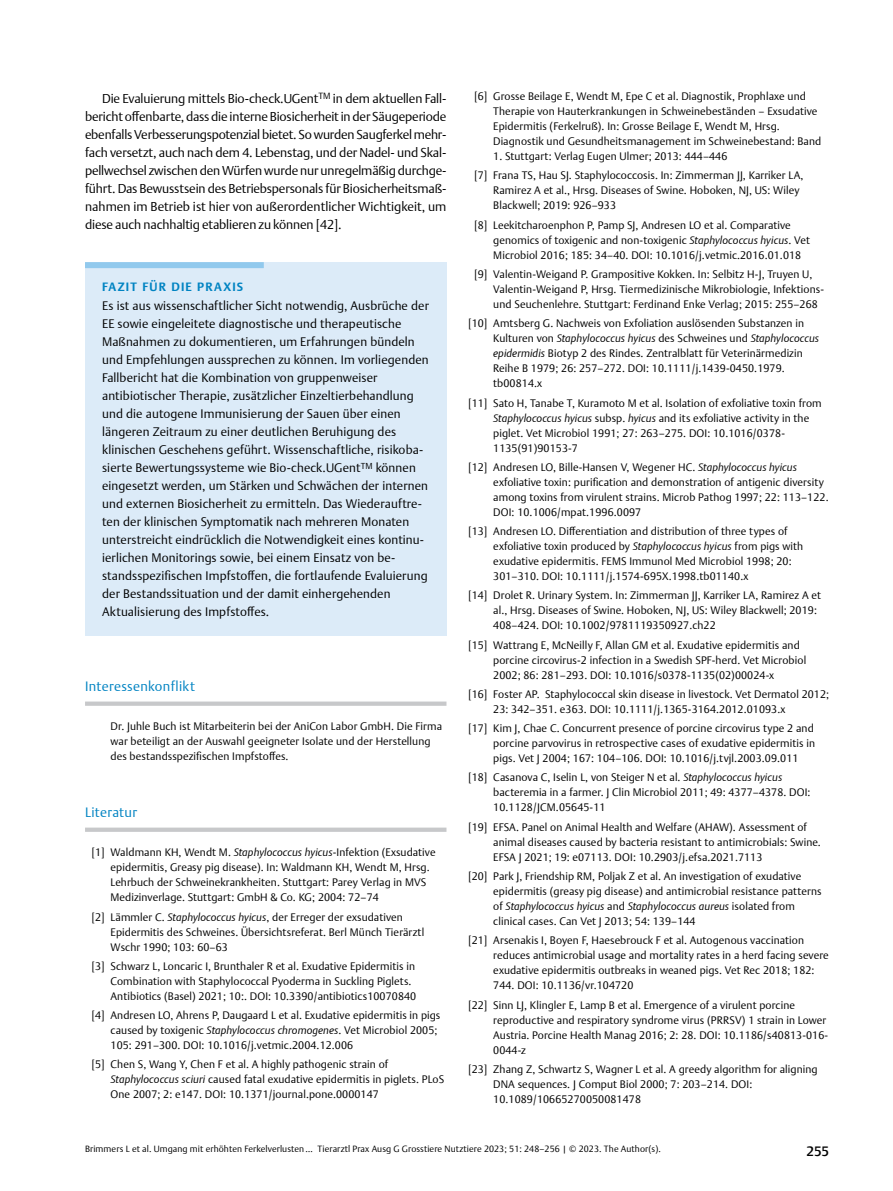
<style>
.page{position:relative;width:893px;height:1191px;background:#fff}
.page>*{position:absolute;margin:0;border:0;box-sizing:border-box;transform-origin:0 0}
.t1{font:300 13.5px "Thieme Argo 2011";letter-spacing:.025em;color:#0083c2}
.t2{font:500 13.5px "Thieme Argo 2011";color:#000}
.t3{font:300 12.75px/18px "Thieme Argo 2011";letter-spacing:-.01em;color:#000;text-align:justify}
.t4{font:300 12.3px/18px "Thieme Argo 2011";letter-spacing:.01em;color:#000}
.t5{font:700 12px "Thieme Argo 2011";letter-spacing:.1em;color:#0083c2}
.t6{font:300 10.8px/15px "Thieme Argo 2011";letter-spacing:.01em;color:#000}
.t7{font:300 9px "Thieme Argo 2011";letter-spacing:.01em;color:#000}
.s1{font-style:italic}
</style>
<div class="page">
<div style="left:85px;top:701px;width:361px;height:5px;background:#c7c8ca"></div>
<div style="left:85px;top:827px;width:361px;height:5px;background:#c7c8ca"></div>
<div style="left:85px;top:262px;width:362px;height:374px;background:#dcebf8"></div>
<div style="left:85px;top:262px;width:179px;height:6px;background:#91c9ed"></div>
<p class="t3" style="left:85px;top:89px;width:363px;text-indent:17px">Die Evaluierung mittels Bio-check.UGent<sup>TM</sup> in dem aktuellen Fall&shy;bericht offenbarte, dass die interne Biosicherheit in der Säugeperiode ebenfalls Verbesserungspotenzial bietet. So wurden Saugferkel mehr&shy;fach versetzt, auch nach dem 4. Lebenstag, und der Nadel- und Skal&shy;pellwechsel zwischen den Würfen wurde nur unregelmäßig durchge&shy;führt. Das Bewusstsein des Betriebspersonals für Biosicherheitsmaß&shy;nahmen im Betrieb ist hier von außerordentlicher Wichtigkeit, um diese auch nachhaltig etablieren zu können [42].</p>
<p class="t5" style="left:102px;top:278px;width:8px">FAZI</p>
<p class="t5" style="left:130px;top:278px;width:114px">T FÜR DIE PRAXIS</p>
<p class="t4" style="left:102px;top:296px;width:328px">Es ist aus wissenschaftlicher Sicht notwendig, Ausbrüche der EE sowie eingeleitete diagnostische und therapeutische Maßnahmen zu dokumentieren, um Erfahrungen bündeln und Empfehlungen aussprechen zu können. Im vorliegenden Fallbericht hat die Kombination von gruppenweiser antibiotischer Therapie, zusätzlicher Einzeltierbehandlung und die autogene Immunisierung der Sauen über einen längeren Zeitraum zu einer deutlichen Beruhigung des klinischen Geschehens geführt. Wissenschaftliche, risikoba&shy;sierte Bewertungssysteme wie Bio-check.UGent<sup>TM</sup> können eingesetzt werden, um Stärken und Schwächen der internen und externen Biosicherheit zu ermitteln. Das Wiederauftre&shy;ten der klinischen Symptomatik nach mehreren Monaten unterstreicht eindrücklich die Notwendigkeit eines kontinu&shy;ierlichen Monitorings sowie, bei einem Einsatz von be&shy;standsspezifischen Impfstoffen, die fortlaufende Evaluierung der Bestandssituation und der damit einhergehenden Aktualisierung des Impfstoffes.</p>
<p class="t1" style="left:85px;top:677px;width:111px">Interessenkonflikt</p>
<p class="t6" style="left:111px;top:718px;width:333px">Dr. Juhle Buch ist Mitarbeiterin bei der AniCon Labor GmbH. Die Firma war beteiligt an der Auswahl geeigneter Isolate und der Herstellung des bestandsspezifischen Impfstoffes.</p>
<p class="t1" style="left:85px;top:803px;width:53px">Literatur</p>
<p class="t6" style="left:111px;top:844px;width:327px;text-indent:-19px">[1] Waldmann KH, Wendt M. <span class="s1">Staphylococcus hyicus</span>-Infektion (Exsudative epidermitis, Greasy pig disease). In: Waldmann KH, Wendt M, Hrsg.<br>Lehrbuch der Schweinekrankheiten. Stuttgart: Parey Verlag in MVS Medizinverlage. Stuttgart: GmbH &amp; Co. KG; 2004: 72–74</p>
<p class="t6" style="left:111px;top:909px;width:315px;text-indent:-19px">[2] Lämmler C. <span class="s1">Staphylococcus hyicus</span>, der Erreger der exsudativen<br>Epidermitis des Schweines. Übersichtsreferat. Berl Münch Tierärztl<br>Wschr 1990; 103: 60–63</p>
<p class="t6" style="left:111px;top:958px;width:307px;text-indent:-19px">[3] Schwarz L, Loncaric I, Brunthaler R et al. Exudative Epidermitis in<br>Combination with Staphylococcal Pyoderma in Suckling Piglets.<br>Antibiotics (Basel) 2021; 10:. DOI: 10.3390/antibiotics10070840</p>
<p class="t6" style="left:111px;top:1007px;width:331px;text-indent:-19px">[4] Andresen LO, Ahrens P, Daugaard L et al. Exudative epidermitis in pigs caused by toxigenic <span class="s1">Staphylococcus chromogenes</span>. Vet Microbiol 2005;<br>105: 291–300. DOI: 10.1016/j.vetmic.2004.12.006</p>
<p class="t6" style="left:111px;top:1057px;width:335px;text-indent:-19px">[5] Chen S, Wang Y, Chen F et al. A highly pathogenic strain of<br><span class="s1">Staphylococcus sciuri</span> caused fatal exudative epidermitis in piglets. PLoS<br>One 2007; 2: e147. DOI: 10.1371/journal.pone.0000147</p>
<p class="t6" style="left:493px;top:89px;width:329px;text-indent:-19px">[6] Grosse Beilage E, Wendt M, Epe C et al. Diagnostik, Prophlaxe und Therapie von Hauterkrankungen in Schweinebeständen – Exsudative Epidermitis (Ferkelruß). In: Grosse Beilage E, Wendt M, Hrsg.<br>Diagnostik und Gesundheitsmanagement im Schweinebestand: Band</p>
<p class="t6" style="left:474px;top:146px;width:331px;line-height:19.2px;text-indent:19px">1. Stuttgart: Verlag Eugen Ulmer; 2013: 444–446<br>[7] Frana TS, Hau SJ. Staphylococcosis. In: Zimmerman JJ, Karriker LA,</p>
<p class="t6" style="left:493px;top:183px;width:308px">Ramirez A et al., Hrsg. Diseases of Swine. Hoboken, NJ, US: Wiley<br>Blackwell; 2019: 926–933</p>
<p class="t6" style="left:493px;top:217px;width:318px;text-indent:-19px">[8] Leekitcharoenphon P, Pamp SJ, Andresen LO et al. Comparative genomics of toxigenic and non-toxigenic <span class="s1">Staphylococcus hyicus</span>. Vet<br>Microbiol 2016; 185: 34–40. DOI: 10.1016/j.vetmic.2016.01.018</p>
<p class="t6" style="left:493px;top:266px;width:332px;text-indent:-19px">[9] Valentin-Weigand P. Grampositive Kokken. In: Selbitz H-J, Truyen U,<br>Valentin-Weigand P, Hrsg. Tiermedizinische Mikrobiologie, Infektions&shy;und Seuchenlehre. Stuttgart: Ferdinand Enke Verlag; 2015: 255–268</p>
<p class="t6" style="left:493px;top:316px;width:327px;text-indent:-25px">[10] Amtsberg G. Nachweis von Exfoliation auslösenden Substanzen in Kulturen von <span class="s1">Staphylococcus hyicus</span> des Schweines und <span class="s1">Staphylococcus epidermidis</span> Biotyp 2 des Rindes. Zentralblatt für Veterinärmedizin Reihe B 1979; 26: 257–272. DOI: 10.1111/j.1439-0450.1979. tb00814.x</p>
<p class="t6" style="left:493px;top:395px;width:330px;text-indent:-25px">[11] Sato H, Tanabe T, Kuramoto M et al. Isolation of exfoliative toxin from <span class="s1">Staphylococcus hyicus</span> subsp. <span class="s1">hyicus</span> and its exfoliative activity in the piglet. Vet Microbiol 1991; 27: 263–275. DOI: 10.1016/0378- 1135(91)90153-7</p>
<p class="t6" style="left:493px;top:459px;width:337px;text-indent:-25px">[12] Andresen LO, Bille-Hansen V, Wegener HC. <span class="s1">Staphylococcus hyicus </span>exfoliative toxin: purification and demonstration of antigenic diversity among toxins from virulent strains. Microb Pathog 1997; 22: 113–122.<br>DOI: 10.1006/mpat.1996.0097</p>
<p class="t6" style="left:493px;top:523px;width:311px;text-indent:-25px">[13] Andresen LO. Differentiation and distribution of three types of exfoliative toxin produced by <span class="s1">Staphylococcus hyicus</span> from pigs with exudative epidermitis. FEMS Immunol Med Microbiol 1998; 20:<br>301–310. DOI: 10.1111/j.1574-695X.1998.tb01140.x</p>
<p class="t6" style="left:493px;top:588px;width:329px;text-indent:-25px">[14] Drolet R. Urinary System. In: Zimmerman JJ, Karriker LA, Ramirez A et al., Hrsg. Diseases of Swine. Hoboken, NJ, US: Wiley Blackwell; 2019:<br>408–424. DOI: 10.1002/9781119350927.ch22</p>
<p class="t6" style="left:493px;top:637px;width:314px;text-indent:-25px">[15] Wattrang E, McNeilly F, Allan GM et al. Exudative epidermitis and porcine circovirus-2 infection in a Swedish SPF-herd. Vet Microbiol<br>2002; 86: 281–293. DOI: 10.1016/s0378-1135(02)00024-x</p>
<p class="t6" style="left:493px;top:686px;width:337px;text-indent:-25px">[16] Foster AP. Staphylococcal skin disease in livestock. Vet Dermatol 2012;<br>23: 342–351. e363. DOI: 10.1111/j.1365-3164.2012.01093.x</p>
<p class="t6" style="left:493px;top:720px;width:323px;text-align:justify;text-indent:-25px">[17] Kim J, Chae C. Concurrent presence of porcine circovirus type 2 and porcine parvovirus in retrospective cases of exudative epidermitis in pigs. Vet J 2004; 167: 104–106. DOI: 10.1016/j.tvjl.2003.09.011</p>
<p class="t6" style="left:493px;top:770px;width:319px;text-indent:-25px">[18] Casanova C, Iselin L, von Steiger N et al. <span class="s1">Staphylococcus hyicus </span>bacteremia in a farmer. J Clin Microbiol 2011; 49: 4377–4378. DOI:<br>10.1128/JCM.05645-11</p>
<p class="t6" style="left:493px;top:819px;width:329px;text-indent:-25px">[19] EFSA. Panel on Animal Health and Welfare (AHAW). Assessment of animal diseases caused by bacteria resistant to antimicrobials: Swine.<br>EFSA J 2021; 19: e07113. DOI: 10.2903/j.efsa.2021.7113</p>
<p class="t6" style="left:493px;top:868px;width:330px;text-indent:-25px">[20] Park J, Friendship RM, Poljak Z et al. An investigation of exudative epidermitis (greasy pig disease) and antimicrobial resistance patterns of <span class="s1">Staphylococcus hyicus</span> and <span class="s1">Staphylococcus aureus</span> isolated from clinical cases. Can Vet J 2013; 54: 139–144</p>
<p class="t6" style="left:493px;top:932px;width:337px;text-indent:-25px">[21] Arsenakis I, Boyen F, Haesebrouck F et al. Autogenous vaccination reduces antimicrobial usage and mortality rates in a herd facing severe exudative epidermitis outbreaks in weaned pigs. Vet Rec 2018; 182:<br>744. DOI: 10.1136/vr.104720</p>
<p class="t6" style="left:493px;top:997px;width:336px;text-indent:-25px">[22] Sinn LJ, Klingler E, Lamp B et al. Emergence of a virulent porcine reproductive and respiratory syndrome virus (PRRSV) 1 strain in Lower Austria. Porcine Health Manag 2016; 2: 28. DOI: 10.1186/s40813-016- 0044-z</p>
<p class="t6" style="left:493px;top:1061px;width:326px;text-indent:-25px">[23] Zhang Z, Schwartz S, Wagner L et al. A greedy algorithm for aligning<br>DNA sequences. J Comput Biol 2000; 7: 203–214. DOI:<br>10.1089/10665270050081478</p>
<p class="t7" style="left:85px;top:1143px;width:577px">Brimmers L et al. Umgang mit erhöhten Ferkelverlusten … Tierarztl Prax Ausg G Grosstiere Nutztiere 2023; 51: 248–256 | © 2023. The Author(s).</p>
<p class="t2" style="left:806px;top:1142px;width:24px">255</p>
</div>
